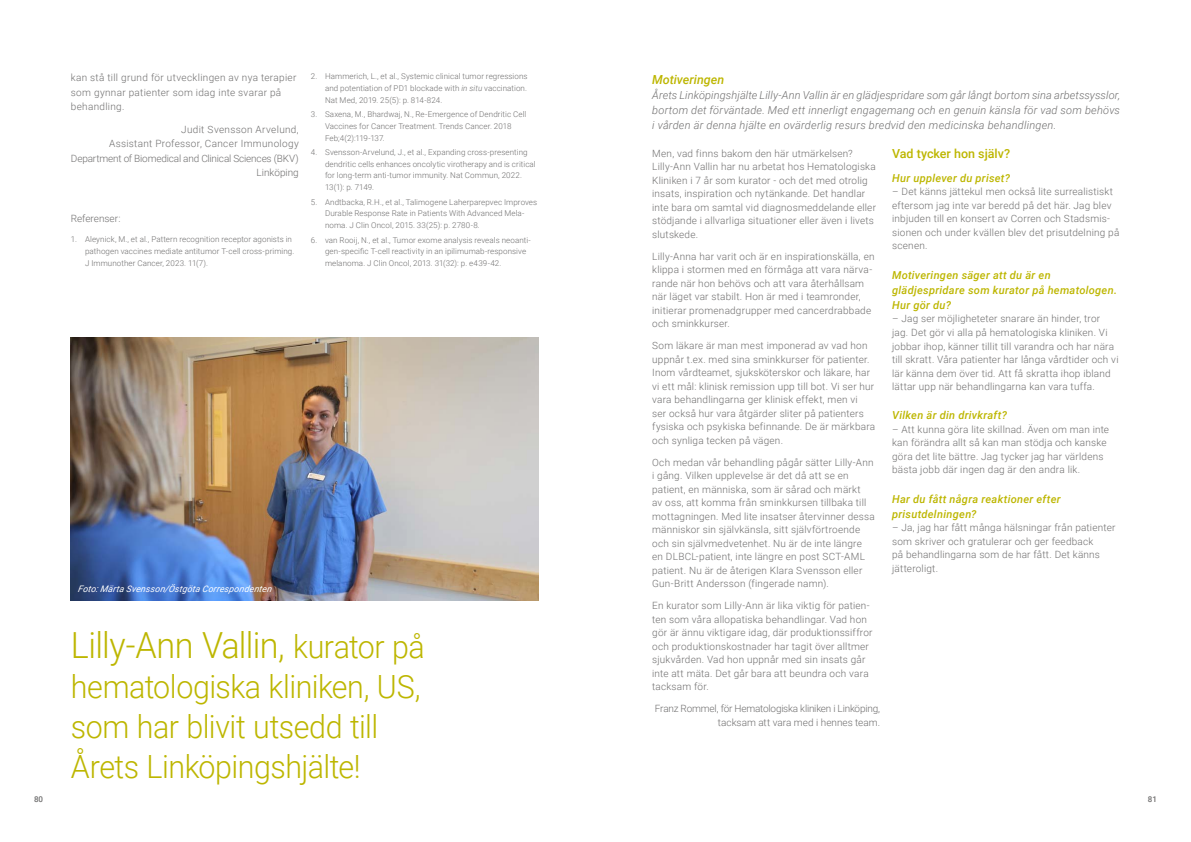
<style>
.page{position:relative;width:1191px;height:842px;background:#fff}
.page>*{position:absolute;margin:0;border:0;box-sizing:border-box;transform-origin:0 0}
.t1{font:300 36px "Roboto";letter-spacing:-.025em;color:#bdb600;scale:.95 1}
.t2{font:300 32px/40px "Roboto";letter-spacing:-.015em;color:#bdb600;scale:.95 1}
.t3{font:500 12.5px "Roboto";color:#bdb600}
.t4{font:italic 500 12.5px "Roboto";color:#bdb600}
.t5{font:italic 300 11px/15px "Roboto";letter-spacing:.02em;color:#706f6f;text-align:justify}
.t6{font:italic 500 11px/15.2px "Roboto";letter-spacing:.025em;color:#bdb600}
.t7{font:300 10px/13.5px "Roboto";letter-spacing:.02em;color:#706f6f}
.t8{font:300 10px/13.5px "Roboto";letter-spacing:-.015em;color:#706f6f;text-align:right}
.t9{font:300 10px "Roboto";letter-spacing:-.005em;color:#706f6f}
.t10{font:italic 9px "Roboto";color:#fff}
.t11{font:300 8px/11.7px "Roboto";letter-spacing:.01em;color:#706f6f}
.t12{font:500 8px "Roboto";color:#706f6f}
.s1{font-style:italic}
.s2{font-size:32px}
</style>
<div class="page">
<img style="left:71px;top:338px;width:468px;height:262px">
<p class="t7" style="left:71px;top:70px;width:227px;line-height:14.4px">kan stå till grund för utvecklingen av nya terapier som gynnar patienter som idag inte svarar på behandling.</p>
<p class="t7" style="left:71px;top:122px;width:229px;line-height:14.4px;text-align:right">Judit Svensson Arvelund,<br>Assistant Professor, Cancer Immunology Department of Biomedical and Clinical Sciences (BKV)<br>Linköping</p>
<p class="t9" style="left:71px;top:211px;width:51px">Referenser:</p>
<p class="t11" style="left:85px;top:233px;width:211px;text-indent:-14px">1. Aleynick, M., et al., Pattern recognition receptor agonists in pathogen vaccines mediate antitumor T-cell cross-priming.<br>J Immunother Cancer, 2023. 11(7).</p>
<p class="t11" style="left:325px;top:70px;width:204px;text-align:justify;text-indent:-14px">2. Hammerich, L., et al., Systemic clinical tumor regressions and potentiation of PD1 blockade with <span class="s1">in situ</span> vaccination.<br>Nat Med, 2019. 25(5): p. 814-824.</p>
<p class="t11" style="left:325px;top:108px;width:203px;text-indent:-14px">3. Saxena, M., Bhardwaj, N., Re-Emergence of Dendritic Cell<br>Vaccines for Cancer Treatment. Trends Cancer. 2018<br>Feb;4(2):119-137.</p>
<p class="t11" style="left:325px;top:146px;width:212px;text-indent:-14px">4. Svensson-Arvelund, J., et al., Expanding cross-presenting dendritic cells enhances oncolytic virotherapy and is critical for long-term anti-tumor immunity. Nat Commun, 2022.<br>13(1): p. 7149.</p>
<p class="t11" style="left:325px;top:196px;width:214px;text-indent:-14px">5. Andtbacka, R.H., et al., Talimogene Laherparepvec Improves<br>Durable Response Rate in Patients With Advanced Mela&shy;noma. J Clin Oncol, 2015. 33(25): p. 2780-8.</p>
<p class="t11" style="left:325px;top:234px;width:207px;text-indent:-14px">6. van Rooij, N., et al., Tumor exome analysis reveals neoanti&shy;gen-specific T-cell reactivity in an ipilimumab-responsive melanoma. J Clin Oncol, 2013. 31(32): p. e439-42.</p>
<p class="t10" style="left:78px;top:583px;width:197px">Foto:Märta Svensson/Östgöta Corresp ondenten</p>
<h1 class="t1" style="left:71px;top:620px;width:374px">Lilly-Ann Vallin, <span class="s2">kurator på</span></h1>
<h2 class="t2" style="left:71px;top:665px;width:370px">hematologiska kliniken, US, som har blivit utsedd till<br>Årets Linköpingshjälte!</h2>
<p class="t4" style="left:652px;top:71px;width:74px">Motiveringen</p>
<p class="t5" style="left:652px;top:87px;width:469px">Årets Linköpingshjälte Lilly-Ann Vallin är en glädjespridare som går långt bortom sina arbetssysslor, bortom det förväntade. Med ett innerligt engagemang och en genuin känsla för vad som behövs i vården är denna hjälte en ovärderlig resurs bredvid den medicinska behandlingen.</p>
<p class="t7" style="left:652px;top:146px;width:225px">Men, vad finns bakom den här utmärkelsen?<br>Lilly-Ann Vallin har nu arbetat hos Hematologiska Kliniken i 7 år som kurator - och det med otrolig insats, inspiration och nytänkande. Det handlar inte bara om samtal vid diagnosmeddelande eller stödjande i allvarliga situationer eller även i livets slutskede.</p>
<p class="t7" style="left:652px;top:249px;width:224px">Lilly-Anna har varit och är en inspirationskälla, en klippa i stormen med en förmåga att vara närva&shy;rande när hon behövs och att vara återhållsam när läget var stabilt. Hon är med i teamronder, initierar promenadgrupper med cancerdrabbade och sminkkurser.</p>
<p class="t7" style="left:652px;top:338px;width:225px">Som läkare är man mest imponerad av vad hon uppnår t.ex. med sina sminkkurser för patienter.<br>Inom vårdteamet, sjuksköterskor och läkare, har vi ett mål: klinisk remission upp till bot. Vi ser hur vara behandlingarna ger klinisk effekt, men vi<br>ser också hur vara åtgärder sliter på patienters fysiska och psykiska befinnande. De är märkbara och synliga tecken på vägen.</p>
<p class="t7" style="left:652px;top:455px;width:224px">Och medan vår behandling pågår sätter Lilly-Ann i gång. Vilken upplevelse är det då att se en patient, en människa, som är sårad och märkt<br>av oss, att komma från sminkkursen tillbaka till mottagningen. Med lite insatser återvinner dessa människor sin självkänsla, sitt självförtroende och sin självmedvetenhet. Nu är de inte längre en DLBCL-patient, inte längre en post SCT-AML patient. Nu är de återigen Klara Svensson eller Gun-Britt Andersson (fingerade namn).</p>
<p class="t7" style="left:652px;top:598px;width:222px">En kurator som Lilly-Ann är lika viktig för patien&shy;ten som våra allopatiska behandlingar. Vad hon gör är ännu viktigare idag, där produktionssiffror och produktionskostnader har tagit över alltmer sjukvården. Vad hon uppnår med sin insats går inte att mäta. Det går bara att beundra och vara tacksam för.</p>
<p class="t8" style="left:655px;top:701px;width:227px">Franz Rommel, för Hematologiska kliniken i Linköping, tacksam att vara med i hennes team.</p>
<p class="t3" style="left:892px;top:145px;width:119px">Vad tycker hon själv?</p>
<p class="t6" style="left:892px;top:170px;width:119px">Hur upplever du priset?</p>
<p class="t7" style="left:892px;top:185px;width:229px">– Det känns jättekul men också lite surrealistiskt eftersom jag inte var beredd på det här. Jag blev inbjuden till en konsert av Corren och Stadsmis&shy;sionen och under kvällen blev det prisutdelning på scenen.</p>
<p class="t6" style="left:892px;top:267px;width:226px">Motiveringen säger att du är en glädjespridare som kurator på hematologen.<br>Hur gör du?</p>
<p class="t7" style="left:892px;top:312px;width:228px">– Jag ser möjligheteter snarare än hinder, tror jag. Det gör vi alla på hematologiska kliniken. Vi jobbar ihop, känner tillit till varandra och har nära till skratt. Våra patienter har långa vårdtider och vi lär känna dem över tid. Att få skratta ihop ibland lättar upp när behandlingarna kan vara tuffa.</p>
<p class="t6" style="left:892px;top:407px;width:116px">Vilken är din drivkraft?</p>
<p class="t7" style="left:892px;top:422px;width:218px">– Att kunna göra lite skillnad. Även om man inte kan förändra allt så kan man stödja och kanske göra det lite bättre. Jag tycker jag har världens bästa jobb där ingen dag är den andra lik.</p>
<p class="t6" style="left:892px;top:491px;width:170px">Har du fått några reaktioner efter prisutdelningen?</p>
<p class="t7" style="left:892px;top:521px;width:225px">– Ja, jag har fått många hälsningar från patienter som skriver och gratulerar och ger feedback<br>på behandlingarna som de har fått. Det känns jätteroligt.</p>
<p class="t12" style="left:34px;top:794px;width:11px">80</p>
<p class="t12" style="left:1147px;top:794px;width:11px">81</p>
</div>
